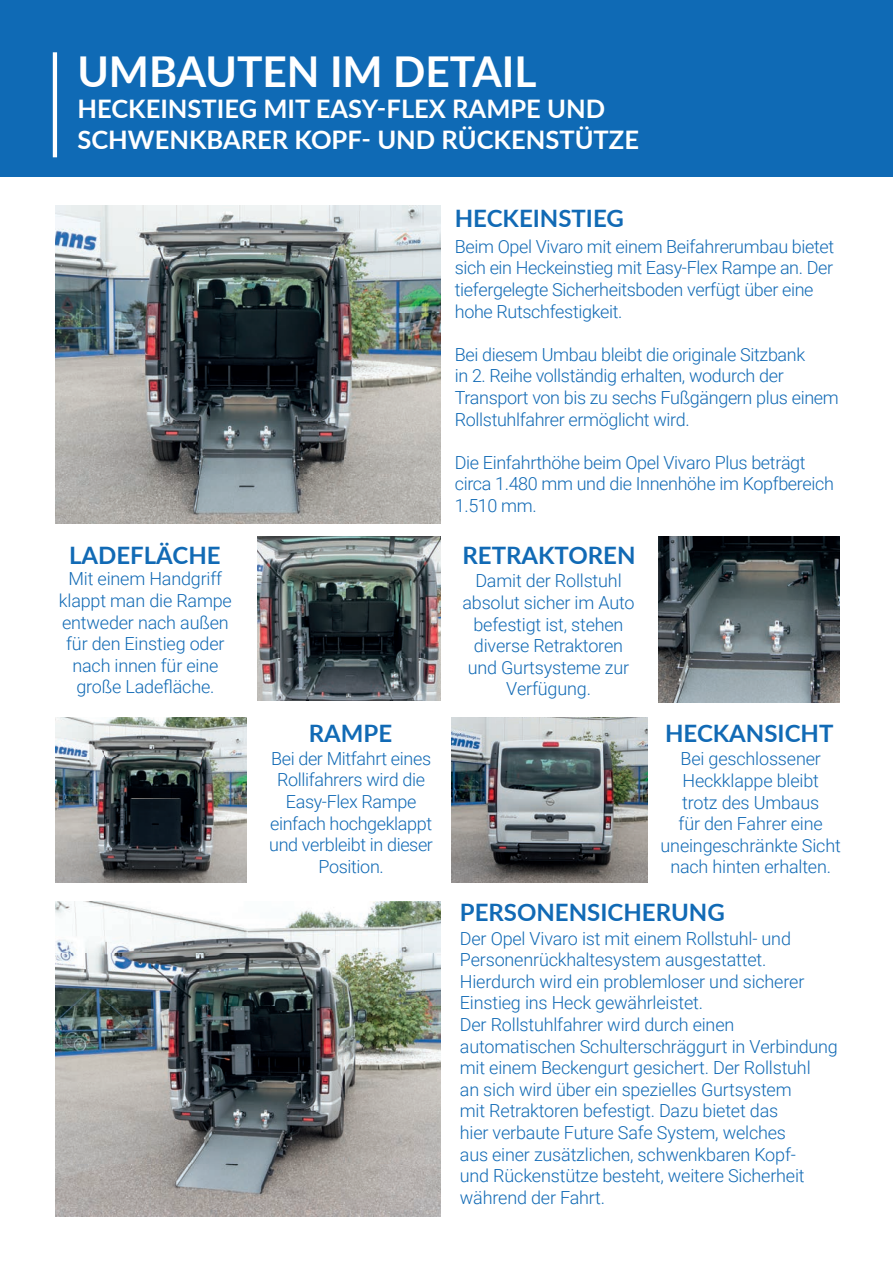
<style>
.page{position:relative;width:893px;height:1263px;background:#fff}
.page>*{position:absolute;margin:0;border:0;box-sizing:border-box;transform-origin:0 0}
.t1{font:700 42.45px "Lato";color:#fff}
.t2{font:700 25.5px/30.6px "Lato";color:#fff}
.t3{font:700 24px "Lato";color:#116ab5}
.t4{font:300 18px/21.6px "Roboto";letter-spacing:-.01em;color:#116ab5;text-align:center}
</style>
<div class="page">
<div style="left:0;top:0;width:893px;height:179px;background:#0f6ab5"></div>
<div style="left:0;top:178px;width:893px;height:1085px;background:#fff"></div>
<img style="left:257px;top:536px;width:184px;height:164px">
<img style="left:55px;top:717px;width:192px;height:166px">
<img style="left:451px;top:717px;width:197px;height:166px">
<img style="left:55px;top:206px;width:386px;height:318px">
<img style="left:658px;top:536px;width:182px;height:166px">
<img style="left:55px;top:901px;width:386px;height:316px">
<hr style="left:53px;top:52px;width:4px;height:105px;background:#fff">
<h1 class="t1" style="left:77px;top:41px;width:461px">UMBAUTEN IM DETAIL</h1>
<h2 class="t2" style="left:77px;top:92px;width:563px">HECKEINSTIEG MIT EASY-FLEX RAMPE UND<br>SCHWENKBARER KOPF- UND RÜCKENSTÜTZE</h2>
<h3 class="t3" style="left:69px;top:538px;width:153px">LADEFLÄCHE</h3>
<p class="t4" style="left:59px;top:567px;width:175px">Mit einem Handgriff klappt man die Rampe entweder nach außen für den Einstieg oder nach innen für eine große Ladefläche.</p>
<h3 class="t3" style="left:309px;top:716px;width:85px">RAMPE</h3>
<p class="t4" style="left:269px;top:747px;width:165px">Bei der Mitfahrt eines<br>Rollifahrers wird die<br>Easy-Flex Rampe einfach hochgeklappt und verbleibt in dieser<br>Position.</p>
<h3 class="t3" style="left:455px;top:201px;width:171px">HECKEINSTIEG</h3>
<p class="t4" style="left:455px;top:235px;width:381px;text-align:left">Beim Opel Vivaro mit einem Beifahrerumbau bietet sich ein Heckeinstieg mit Easy-Flex Rampe an. Der tiefergelegte Sicherheitsboden verfügt über eine hohe Rutschfestigkeit.</p>
<p class="t4" style="left:455px;top:343px;width:385px;text-align:left">Bei diesem Umbau bleibt die originale Sitzbank<br>in 2. Reihe vollständig erhalten, wodurch der Transport von bis zu sechs Fußgängern plus einem Rollstuhlfahrer ermöglicht wird.</p>
<p class="t4" style="left:455px;top:451px;width:381px;text-align:left">Die Einfahrthöhe beim Opel Vivaro Plus beträgt circa 1.480 mm und die Innenhöhe im Kopfbereich<br>1.510 mm.</p>
<h3 class="t3" style="left:462px;top:538px;width:175px">RETRAKTOREN</h3>
<p class="t4" style="left:462px;top:569px;width:174px">Damit der Rollstuhl absolut sicher im Auto befestigt ist, stehen diverse Retraktoren und Gurtsysteme zur<br>Verfügung.</p>
<h3 class="t3" style="left:665px;top:716px;width:170px">HECKANSICHT</h3>
<p class="t4" style="left:661px;top:747px;width:182px">Bei geschlossener<br>Heckklappe bleibt<br>trotz des Umbaus<br>für den Fahrer eine uneingeschränkte Sicht nach hinten erhalten.</p>
<h3 class="t3" style="left:460px;top:895px;width:266px">PERSONENSICHERUNG</h3>
<p class="t4" style="left:460px;top:927px;width:380px;text-align:left">Der Opel Vivaro ist mit einem Rollstuhl- und Personenrückhaltesystem ausgestattet.<br>Hierdurch wird ein problemloser und sicherer Einstieg ins Heck gewährleistet.<br>Der Rollstuhlfahrer wird durch einen automatischen Schulterschräggurt in Verbindung mit einem Beckengurt gesichert. Der Rollstuhl<br>an sich wird über ein spezielles Gurtsystem<br>mit Retraktoren befestigt. Dazu bietet das<br>hier verbaute Future Safe System, welches<br>aus einer zusätzlichen, schwenkbaren Kopf-<br>und Rückenstütze besteht, weitere Sicherheit während der Fahrt.</p>
</div>
